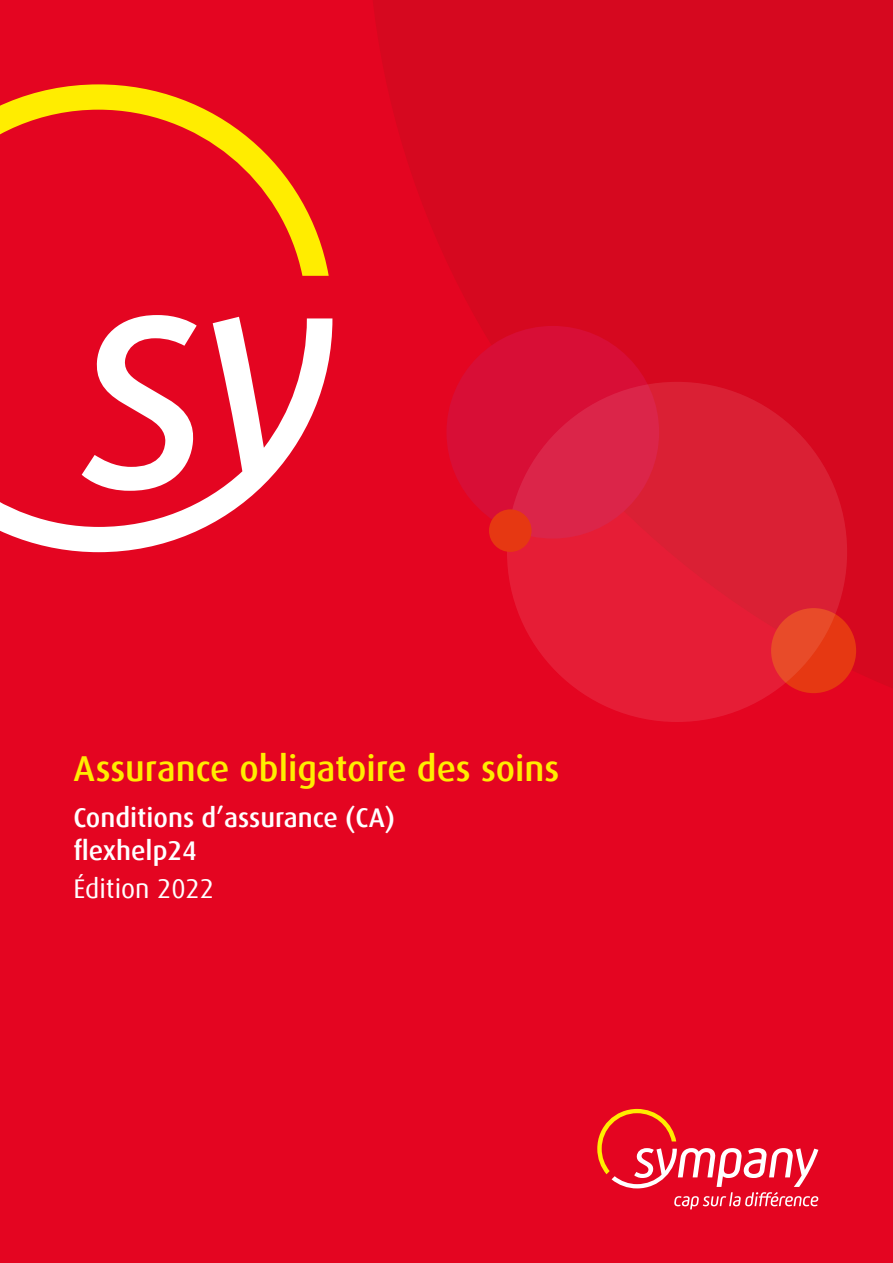
<style>
.page{position:relative;width:893px;height:1263px;background:#e40521}
.page>*{position:absolute;margin:0;border:0;box-sizing:border-box;transform-origin:0 0}
.t1{font:500 36px "Dax";color:#ffed00}
.t2{font:500 27px/33px "Dax";color:#fff}
.t3{font:27px "Dax";color:#fff}
</style>
<div class="page">
<svg style="left:373px;top:0;width:520px;height:722px;fill:#d6081f"></svg>
<div style="left:446px;top:326px;width:213px;height:212px;background:#d80e36;border-radius:50%"></div>
<div style="left:771px;top:608px;width:85px;height:85px;background:#e63812;border-radius:50%"></div>
<svg style="left:507px;top:382px;width:340px;height:340px;background:#df2037"></svg>
<div style="left:489px;top:509px;width:42px;height:43px;background:#e63812;border-radius:50%"></div>
<svg style="left:597px;top:1109px;width:221px;height:100px"></svg>
<svg style="left:0;top:84px;width:329px;height:233px"></svg>
<svg style="left:0;top:317px;width:332px;height:235px"></svg>
<svg style="left:82px;top:315px;width:115px;height:176px"></svg>
<h1 class="t1" style="left:73px;top:748px;width:488px">Assurance obligatoire des soins</h1>
<p class="t2" style="left:73px;top:802px;width:323px">Conditions d’assurance (CA) flexhelp24</p>
<p class="t3" style="left:73px;top:873px;width:142px">Édition 2022</p>
</div>
